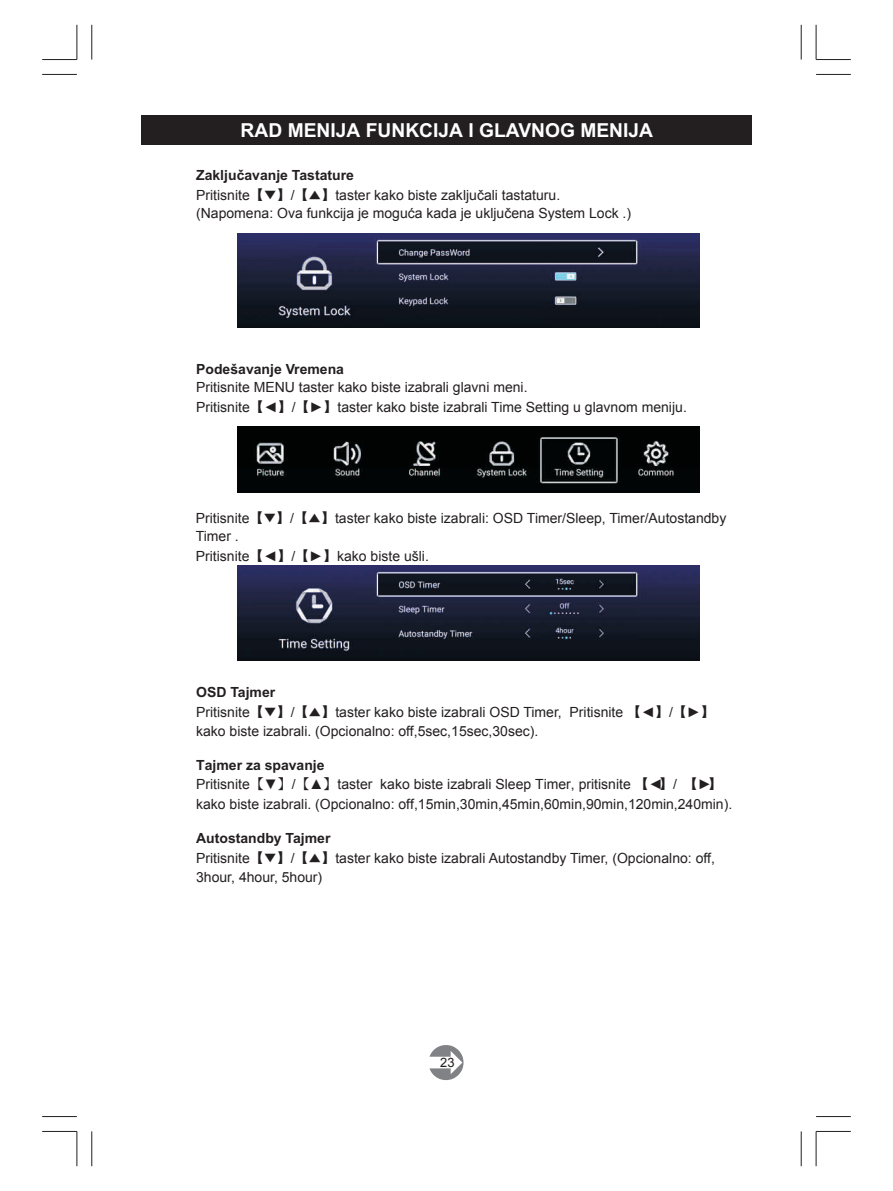
<style>
.page{position:relative;width:893px;height:1191px;background:#fff}
.page>*{position:absolute;margin:0;border:0;box-sizing:border-box;transform-origin:0 0}
.t1{font:700 19.25px "Arial";color:#fff}
.t2{font:14px/19.9px "Arial";color:#231f20}
.t3{font:700 14px "Arial";color:#231f20}
.t4{font:14px "Arial Unicode MS";color:#231f20}
.t5{font:12.95px "Arial";color:#231f20}
.s1{font-weight:700}
.s2{font-family:"Arial Unicode MS"}
.s3{font-family:"Gulim"}
.s4{font-family:"Koz Min Pr 6 N"}
</style>
<div class="page">
<svg style="left:429px;top:1045px;width:34px;height:35px"></svg>
<hr style="left:42px;top:59px;width:35px;height:1px;background:#231f20">
<hr style="left:76px;top:25px;width:1px;height:35px;background:#231f20">
<hr style="left:91px;top:25px;width:1px;height:35px;background:#231f20">
<hr style="left:42px;top:74px;width:35px;height:1px;background:#231f20">
<hr style="left:816px;top:25px;width:1px;height:35px;background:#231f20">
<hr style="left:816px;top:59px;width:35px;height:1px;background:#231f20">
<hr style="left:801px;top:25px;width:1px;height:35px;background:#231f20">
<hr style="left:816px;top:74px;width:35px;height:1px;background:#231f20">
<hr style="left:42px;top:1131px;width:35px;height:1px;background:#231f20">
<hr style="left:76px;top:1131px;width:1px;height:35px;background:#231f20">
<hr style="left:42px;top:1116px;width:35px;height:1px;background:#231f20">
<hr style="left:91px;top:1131px;width:1px;height:35px;background:#231f20">
<hr style="left:816px;top:1131px;width:35px;height:1px;background:#231f20">
<hr style="left:816px;top:1131px;width:1px;height:35px;background:#231f20">
<hr style="left:801px;top:1131px;width:1px;height:35px;background:#231f20">
<hr style="left:816px;top:1116px;width:35px;height:1px;background:#231f20">
<div style="left:141px;top:115px;width:611px;height:30px;background:#231f20"></div>
<img style="left:238px;top:233px;width:461px;height:94px">
<img style="left:238px;top:427px;width:461px;height:65px">
<img style="left:238px;top:566px;width:461px;height:94px">
<h1 class="t1" style="left:241px;top:123px;width:414px">RAD MENIJA FUNKCIJA I GLAVNOG MENIJA</h1>
<p class="t2" style="left:196px;top:165px;width:366px"><span class="s1">Zaključavanje Tastature<br></span>Pritisnite<span class="s2">【</span><span class="s3">▼</span><span class="s2">】</span>/<span class="s2">【</span><span class="s3">▲</span><span class="s2">】</span>taster kako biste zaključali tastaturu.</p>
<p class="t2" style="left:196px;top:203px;width:436px">(Napomena: Ova funkcija je moguća kada je uključena System Lock .)</p>
<p class="t3" style="left:196px;top:364px;width:149px">Podešavanje Vremena</p>
<p class="t2" style="left:196px;top:397px;width:492px">Pritisnite ◄ / ► taster kako biste izabrali Time Setting u glavnom meniju.</p>
<p class="t2" style="left:196px;top:377px;width:333px">Pritisnite MENU taster kako biste izabrali glavni meni.</p>
<p class="t4" style="left:250px;top:401px;width:89px">【】【】</p>
<p class="t2" style="left:196px;top:509px;width:532px;line-height:18.2px">Pritisnite<span class="s2">【</span><span class="s3">▼</span><span class="s2">】</span>/<span class="s2">【</span><span class="s3">▲</span><span class="s2">】</span>taster kako biste izabrali: OSD Timer/Sleep, Timer/Autostandby<br>Timer .</p>
<p class="t2" style="left:196px;top:546px;width:235px">Pritisnite<span class="s2">【</span>◄<span class="s2">】</span>/<span class="s2">【</span>►<span class="s2">】</span>kako biste ušli.</p>
<p class="t2" style="left:196px;top:682px;width:520px"><span class="s1">OSD Tajmer<br></span>Pritisnite<span class="s2">【</span><span class="s3">▼</span><span class="s2">】</span>/<span class="s2">【</span><span class="s3">▲</span><span class="s2">】</span>taster kako biste izabrali OSD Timer, Pritisnite <span class="s2">【</span>◄<span class="s2">】</span>/<span class="s2">【</span>►<span class="s2">】</span></p>
<p class="t2" style="left:196px;top:721px;width:344px">kako biste izabrali. (Opcionalno: off,5sec,15sec,30sec).</p>
<p class="t2" style="left:196px;top:756px;width:538px;line-height:19.1px"><span class="s1">Tajmer za spavanje<br></span>Pritisnite<span class="s4">【</span>▼<span class="s4">】</span>/<span class="s4">【</span>▲<span class="s4">】</span>taster kako biste izabrali Sleep Timer, pritisnite <span class="s2">【</span>◄<span class="s2">】</span>/ <span class="s2">【</span>►<span class="s2">】</span>kako biste izabrali. (Opcionalno: off,15min,30min,45min,60min,90min,120min,240min).</p>
<p class="t2" style="left:196px;top:828px;width:520px"><span class="s1">Autostandby Tajmer<br></span>Pritisnite<span class="s2">【</span><span class="s3">▼</span><span class="s2">】</span>/<span class="s2">【</span><span class="s3">▲</span><span class="s2">】</span>taster kako biste izabrali Autostandby Timer, (Opcionalno: off,</p>
<p class="t2" style="left:196px;top:866px;width:128px">3hour, 4hour, 5hour)</p>
<p class="t5" style="left:440px;top:1054px;width:16px">23</p>
</div>
